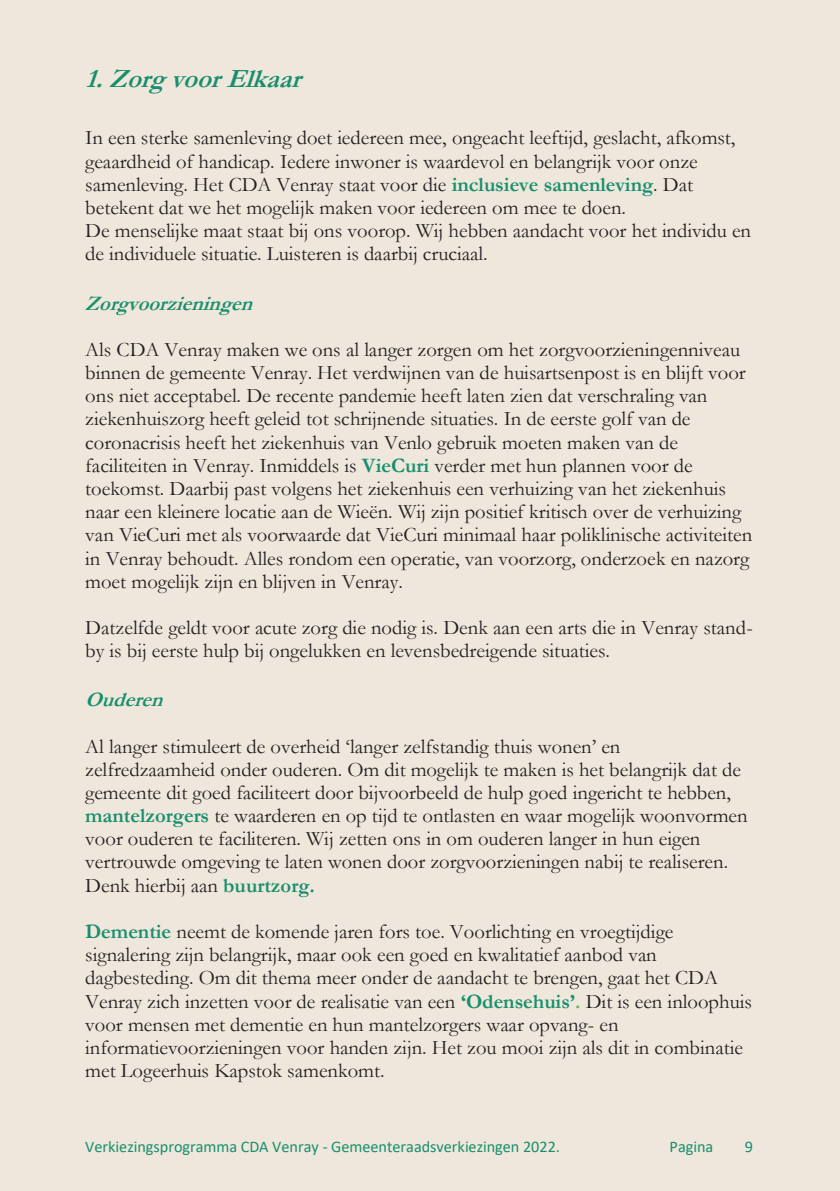
<style>
.page{position:relative;width:840px;height:1191px;background:#fff}
.page>*{position:absolute;margin:0;border:0;box-sizing:border-box;transform-origin:0 0}
.t1{font:italic 700 26.4px "Garamond";color:#178f6d}
.t2{font:20.6px/23.2px "Garamond";color:#231f20}
.t3{font:italic 700 20.6px "Garamond";color:#178f6d}
.t4{font:16.2px "Calibri";color:#178f6d}
.s1{font-weight:700;color:#178f6d}
.s2{font-weight:700;color:#6cb256}
</style>
<div class="page">
<div style="left:0;top:0;width:839px;height:1191px;background:#efe7dc"></div>
<p class="t1" style="left:85px;top:61px;width:229px">1.ZorgvoorElkaar</p>
<p class="t2" style="left:85px;top:126px;width:667px">In een sterke samenleving doet iedereen mee, ongeacht leeftijd, geslacht, afkomst, geaardheid of handicap. Iedere inwoner is waardevol en belangrijk voor onze samenleving. Het CDA Venray staat voor die <span class="s1">inclusieve samenleving</span>. Dat betekent dat we het mogelijk maken voor iedereen om mee te doen.<br>De menselijke maat staat bij ons voorop. Wij hebben aandacht voor het individu en de individuele situatie. Luisteren is daarbij cruciaal.</p>
<p class="t3" style="left:85px;top:289px;width:177px">Zorgvoorzieningen</p>
<p class="t2" style="left:85px;top:337px;width:668px">Als CDA Venray maken we ons al langer zorgen om het zorgvoorzieningenniveau binnen de gemeente Venray. Het verdwijnen van de huisartsenpost is en blijft voor ons niet acceptabel. De recente pandemie heeft laten zien dat verschraling van ziekenhuiszorg heeft geleid tot schrijnende situaties. In de eerste golf van de coronacrisis heeft het ziekenhuis van Venlo gebruik moeten maken van de faciliteiten in Venray. Inmiddels is <span class="s1">VieCuri</span> verder met hun plannen voor de toekomst. Daarbij past volgens het ziekenhuis een verhuizing van het ziekenhuis naar een kleinere locatie aan de Wieën. Wij zijn positief kritisch over de verhuizing van VieCuri met als voorwaarde dat VieCuri minimaal haar poliklinische activiteiten in Venray behoudt. Alles rondom een operatie, van voorzorg, onderzoek en nazorg moet mogelijk zijn en blijven in Venray.</p>
<p class="t2" style="left:85px;top:615px;width:669px">Datzelfde geldt voor acute zorg die nodig is. Denk aan een arts die in Venray stand&shy;by is bij eerste hulp bij ongelukken en levensbedreigende situaties.</p>
<p class="t3" style="left:85px;top:686px;width:88px">Ouderen</p>
<p class="t2" style="left:85px;top:734px;width:663px">Al langer stimuleert de overheid ‘langer zelfstandig thuis wonen’ en zelfredzaamheid onder ouderen. Om dit mogelijk te maken is het belangrijk dat de gemeente dit goed faciliteert door bijvoorbeeld de hulp goed ingericht te hebben, <span class="s1">mantelzorgers</span> te waarderen en op tijd te ontlasten en waar mogelijk woonvormen voor ouderen te faciliteren. Wij zetten ons in om ouderen langer in hun eigen vertrouwde omgeving te laten wonen door zorgvoorzieningen nabij te realiseren.<br>Denk hierbij aan <span class="s1">buurtzorg.</span></p>
<p class="t2" style="left:85px;top:919px;width:668px"><span class="s1">Dementie</span> neemt de komende jaren fors toe. Voorlichting en vroegtijdige signalering zijn belangrijk, maar ook een goed en kwalitatief aanbod van dagbesteding. Om dit thema meer onder de aandacht te brengen, gaat het CDA Venray zich inzetten voor de realisatie van een <span class="s1">‘Odensehuis’</span><span class="s2">.</span> Dit is een inloophuis voor mensen met dementie en hun mantelzorgers waar opvang- en informatievoorzieningen voor handen zijn. Het zou mooi zijn als dit in combinatie met Logeerhuis Kapstok samenkomt.</p>
<p class="t4" style="left:85px;top:1135px;width:476px">Verkiezingsprogramma CDA Venray - Gemeenteraadsverkiezingen 2022.</p>
<p class="t4" style="left:669px;top:1135px;width:45px">Pagina</p>
<p class="t4" style="left:744px;top:1135px;width:10px">9</p>
</div>
